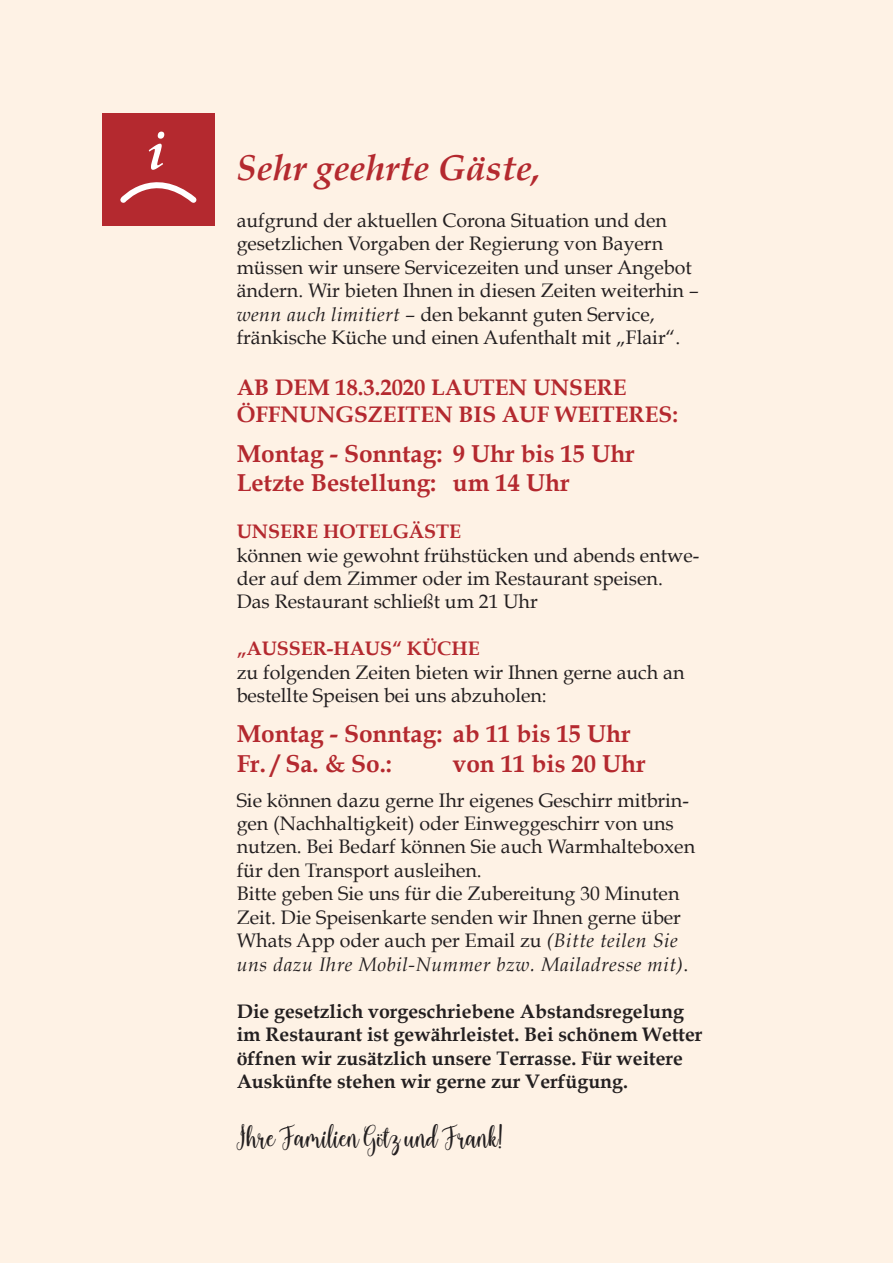
<style>
.page{position:relative;width:893px;height:1263px;background:#fef2e5}
.page>*{position:absolute;margin:0;border:0;box-sizing:border-box;transform-origin:0 0}
.t1{font:italic 700 53.55px "Book Antiqua";color:#fff}
.t2{font:italic 700 35.85px "Book Antiqua";color:#b4292f}
.t3{font:30px "Natalia Script";color:#231f20}
.t4{font:700 24.45px "Book Antiqua";color:#b4292f}
.t5{font:700 22.5px "Book Antiqua";color:#b4292f}
.t6{font:19.5px/23.5px "Book Antiqua";color:#231f20}
.t7{font:700 19.5px/23.5px "Book Antiqua";color:#231f20}
.t8{font:700 19.5px "Book Antiqua";color:#b4292f}
.s1{font-style:italic}
</style>
<div class="page">
<div style="left:102px;top:113px;width:113px;height:113px;background:#b4292f"></div>
<svg style="left:120px;top:182px;width:77px;height:21px"></svg>
<p class="t1" style="left:147px;top:120px;width:19px">i</p>
<p class="t2" style="left:237px;top:147px;width:305px">Sehr geehrte Gäste,</p>
<p class="t6" style="left:237px;top:209px;width:463px">aufgrund der aktuellen Corona Situation und den gesetzlichen Vorgaben der Regierung von Bayern müssen wir unsere Servicezeiten und unser Angebot ändern. Wir bieten Ihnen in diesen Zeiten weiterhin <span class="s1">– wenn auch limitiert –</span> den bekannt guten Service,</p>
<p class="t6" style="left:237px;top:326px;width:445px">fränkische Küche und einen Aufenthalt mit „Flair“.</p>
<p class="t5" style="left:237px;top:374px;width:391px">AB DEM 18.3.2020 LAUTEN UNSERE</p>
<p class="t5" style="left:237px;top:401px;width:443px">ÖFFNUNGSZEITEN BIS AUF WEITERES:</p>
<p class="t4" style="left:237px;top:439px;width:400px">Montag - Sonntag: 9 Uhr bis 15 Uhr</p>
<p class="t4" style="left:237px;top:468px;width:334px">Letzte Bestellung: um 14 Uhr</p>
<p class="t8" style="left:237px;top:520px;width:226px">UNSERE HOTELGÄSTE</p>
<p class="t6" style="left:237px;top:543px;width:464px">können wie gewohnt frühstücken und abends entwe&shy;der auf dem Zimmer oder im Restaurant speisen.</p>
<p class="t6" style="left:237px;top:590px;width:303px">Das Restaurant schließt um 21 Uhr</p>
<p class="t8" style="left:237px;top:637px;width:244px">„AUSSER-HAUS“ KÜCHE</p>
<p class="t6" style="left:237px;top:660px;width:449px">zu folgenden Zeiten bieten wir Ihnen gerne auch an</p>
<p class="t6" style="left:237px;top:684px;width:312px">bestellte Speisen bei uns abzuholen:</p>
<p class="t4" style="left:237px;top:720px;width:395px">Montag - Sonntag: ab 11 bis 15 Uhr</p>
<p class="t4" style="left:237px;top:749px;width:157px">Fr. / Sa. &amp; So.:</p>
<p class="t4" style="left:453px;top:749px;width:194px">von 11 bis 20 Uhr</p>
<p class="t6" style="left:237px;top:788px;width:460px">Sie können dazu gerne Ihr eigenes Geschirr mitbrin&shy;gen (Nachhaltigkeit) oder Einweggeschirr von uns nutzen. Bei Bedarf können Sie auch Warmhalteboxen für den Transport ausleihen.</p>
<p class="t6" style="left:237px;top:882px;width:453px">Bitte geben Sie uns für die Zubereitung 30 Minuten Zeit. Die Speisenkarte senden wir Ihnen gerne über Whats App oder auch per Email zu <span class="s1">(Bitte teilen Sie uns dazu Ihre Mobil-Nummer bzw. Mailadresse mit)</span>.</p>
<p class="t7" style="left:237px;top:1000px;width:467px">Die gesetzlich vorgeschriebene Abstandsregelung im Restaurant ist gewährleistet. Bei schönem Wetter öffnen wir zusätzlich unsere Terrasse. Für weitere Auskünfte stehen wir gerne zur Verfügung.</p>
<p class="t3" style="left:237px;top:1119px;width:267px">Ihre Familien Götz und Frank!</p>
</div>
